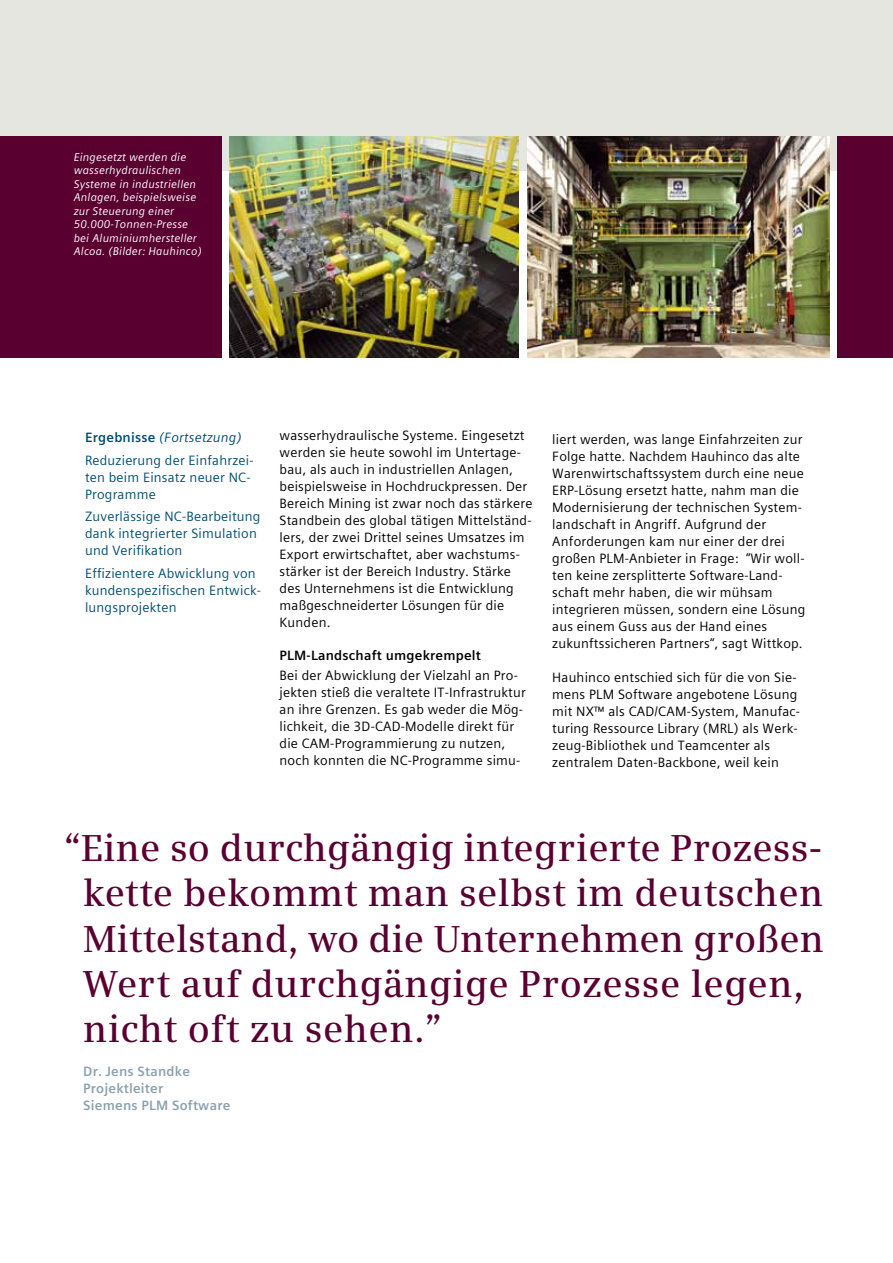
<style>
.page{position:relative;width:893px;height:1263px;background:#fff}
.page>*{position:absolute;margin:0;border:0;box-sizing:border-box;transform-origin:0 0}
.t1{font:600 37.5px/45px "Siemens Serif";letter-spacing:.01em;color:#5a0031}
.t2{font:13.5px/17px "Siemens Sans Global";letter-spacing:.015em;color:#000}
.t3{font:13.5px/17px "Siemens Sans Global";letter-spacing:.015em;color:#004d73}
.t4{font:700 13.5px/17px "Siemens Sans Global";letter-spacing:.015em;color:#8aa0af}
.t5{font:700 13.5px "Siemens Sans Global";letter-spacing:.015em;color:#000}
.t6{font:italic 11.25px/13.5px "Siemens Sans Global";letter-spacing:.015em;color:#fff}
.s1{font-weight:700}
.s2{font-style:italic}
</style>
<div class="page">
<div style="left:0;top:0;width:893px;height:170px;background:#e5e6e0"></div>
<img style="left:230px;top:136px;width:289px;height:221px">
<img style="left:527px;top:136px;width:302px;height:221px">
<div style="left:838px;top:136px;width:55px;height:221px;background:#5a0031"></div>
<div style="left:0;top:136px;width:221px;height:221px;background:#5a0031"></div>
<p class="t6" style="left:74px;top:150px;width:130px">Eingesetzt werden die wasserhydraulischen<br>Systeme in industriellen<br>Anlagen, beispielsweise zur Steuerung einer<br>50.000-Tonnen-Presse bei Aluminiumhersteller<br>Alcoa. (Bilder: Hauhinco)</p>
<p class="t3" style="left:85px;top:426px;width:170px;line-height:22.4px"><span class="s1">Ergebnisse</span> <span class="s2">(Fortsetzung)<br></span>Reduzierung der Einfahrzei-</p>
<p class="t3" style="left:85px;top:469px;width:167px">ten beim Einsatz neuer NC-<br>Programme</p>
<p class="t3" style="left:85px;top:508px;width:177px">Zuverlässige NC-Bearbeitung dank integrierter Simulation und Verifikation</p>
<p class="t3" style="left:85px;top:564px;width:178px">Effizientere Abwicklung von kundenspezifischen Entwick&shy;lungsprojekten</p>
<p class="t2" style="left:280px;top:427px;width:254px">wasserhydraulische Systeme. Eingesetzt werden sie heute sowohl im Untertage&shy;bau, als auch in industriellen Anlagen, beispielsweise in Hochdruckpressen. Der Bereich Mining ist zwar noch das stärkere Standbein des global tätigen Mittelständ&shy;lers, der zwei Drittel seines Umsatzes im Export erwirtschaftet, aber wachstums&shy;stärker ist der Bereich Industry. Stärke des Unternehmens ist die Entwicklung maßgeschneiderter Lösungen für die Kunden.</p>
<p class="t5" style="left:280px;top:645px;width:203px">PLM-Landschaft umgekrempelt</p>
<p class="t2" style="left:280px;top:666px;width:248px">Bei der Abwicklung der Vielzahl an Pro&shy;jekten stieß die veraltete IT-Infrastruktur an ihre Grenzen. Es gab weder die Mög&shy;lichkeit, die 3D-CAD-Modelle direkt für die CAM-Programmierung zu nutzen, noch konnten die NC-Programme simu-</p>
<p class="t2" style="left:552px;top:430px;width:255px">liert werden, was lange Einfahrzeiten zur Folge hatte. Nachdem Hauhinco das alte Warenwirtschaftssystem durch eine neue ERP-Lösung ersetzt hatte, nahm man die Modernisierung der technischen System&shy;landschaft in Angriff. Aufgrund der Anforderungen kam nur einer der drei großen PLM-Anbieter in Frage: “Wir woll&shy;ten keine zersplitterte Software-Land&shy;schaft mehr haben, die wir mühsam integrieren müssen, sondern eine Lösung aus einem Guss aus der Hand eines zukunftssicheren Partners“, sagt Wittkop.</p>
<p class="t2" style="left:552px;top:669px;width:249px">Hauhinco entschied sich für die von Sie&shy;mens PLM Software angebotene Lösung mit NX™ als CAD/CAM-System, Manufac&shy;turing Ressource Library (MRL) als Werk&shy;zeug-Bibliothek und Teamcenter als zentralem Daten-Backbone, weil kein</p>
<h1 class="t1" style="left:83px;top:826px;width:742px;text-indent:-20px">“Eine so durchgängig integrierte Prozess&shy;kette bekommt man selbst im deutschen Mittelstand, wo die Unternehmen großen Wert auf durchgängige Prozesse legen, nicht oft zu sehen.”</h1>
<p class="t4" style="left:83px;top:1062px;width:149px">Dr. Jens Standke<br>Projektleiter<br>Siemens PLM Software</p>
</div>
